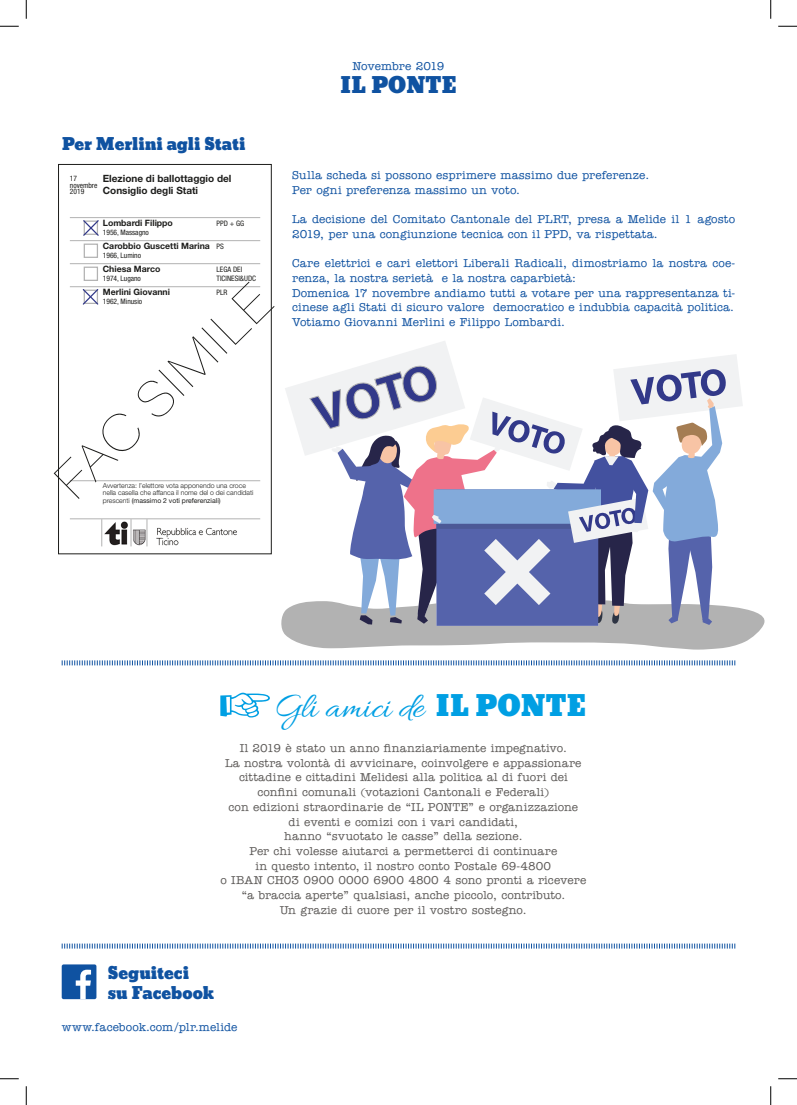
<style>
.page{position:relative;width:797px;height:1105px;background:#fff}
.page>*{position:absolute;margin:0;border:0;box-sizing:border-box;transform-origin:0 0}
.t1{font:100 50px "Acumin Pro Wide";color:#1d1d1b}
.t2{font:36.25px "Allura";color:#009fe3}
.t3{font:21.25px "Bevan";color:#0f52a1}
.Titolo_articolo{font:16.25px/20px "Bevan";letter-spacing:-.005em;color:#0f52a1}
.Testo__Appuntamenti{font:500 11.5px/14.8px "American Typewriter ITC Pro";letter-spacing:.01em;color:#5d5a58;text-align:center}
.Testo_-_blu{font:500 11.5px/14.8px "American Typewriter ITC Pro";letter-spacing:.01em;color:#0f52a1}
.t4{font:700 10px "Helvetica Neue LT Std";color:#1d1d1b}
.t5{font:700 8.75px "Helvetica Neue LT Std";color:#1d1d1b}
.t6{font:condensed 7.5px "Helvetica Neue LT Std";color:#1d1d1b}
.t7{font:300 6.88px "Helvetica Neue LT Std";color:#1d1d1b}
.t8{font:6.88px "Helvetica Neue LT Std";color:#1d1d1b}
.s1{font-weight:300}
.s2{font-family:"Bevan";font-size:27.5px}
</style>
<div class="page">
<svg style="left:220px;top:693px;width:50px;height:24px"></svg>
<div style="left:62px;top:964px;width:34px;height:35px;background:#0f52a1;border-radius:2px"></div>
<svg style="left:76px;top:970px;width:15px;height:29px"></svg>
<svg style="left:61px;top:660px;width:674px;height:6px"></svg>
<svg style="left:61px;top:943px;width:674px;height:6px"></svg>
<svg style="left:281px;top:341px;width:484px;height:309px"></svg>
<img style="left:102px;top:519px;width:136px;height:28px">
<div style="left:58px;top:164px;width:213px;height:390px;border:1px solid #1d1d1b"></div>
<hr style="left:70px;top:217px;width:190px;height:1px;background:#b2b2b2">
<hr style="left:70px;top:240px;width:190px;height:1px;background:#b2b2b2">
<div style="left:84px;top:244px;width:14px;height:14px;border:1px solid #b2b2b2"></div>
<hr style="left:70px;top:263px;width:190px;height:1px;background:#b2b2b2">
<div style="left:84px;top:267px;width:14px;height:14px;border:1px solid #b2b2b2"></div>
<hr style="left:70px;top:286px;width:190px;height:1px;background:#b2b2b2">
<hr style="left:70px;top:480px;width:190px;height:1px;background:#b2b2b2">
<hr style="left:70px;top:518px;width:190px;height:1px;background:#b2b2b2">
<svg style="left:101px;top:519px;width:1px;height:27px"></svg>
<svg style="left:131px;top:519px;width:1px;height:27px"></svg>
<svg style="left:147px;top:519px;width:1px;height:27px"></svg>
<svg style="left:82px;top:289px;width:17px;height:16px"></svg>
<svg style="left:83px;top:220px;width:16px;height:16px"></svg>
<svg style="left:0;top:25px;width:19px;height:2px"></svg>
<svg style="left:778px;top:25px;width:19px;height:2px"></svg>
<svg style="left:0;top:1078px;width:19px;height:1px"></svg>
<svg style="left:778px;top:1078px;width:19px;height:1px"></svg>
<svg style="left:25px;top:0;width:2px;height:19px"></svg>
<svg style="left:25px;top:1086px;width:2px;height:19px"></svg>
<svg style="left:770px;top:0;width:1px;height:19px"></svg>
<svg style="left:770px;top:1086px;width:1px;height:19px"></svg>
<p class="Testo_-_blu" style="left:352px;top:58px;width:93px">Novembre 2019</p>
<p class="Titolo_articolo" style="left:62px;top:134px;width:185px">Per Merlini agli Stati</p>
<p class="t6" style="left:70px;top:174px;width:9px">17</p>
<p class="t6" style="left:70px;top:181px;width:29px">novembre</p>
<p class="t6" style="left:70px;top:187px;width:16px">2019</p>
<p class="t4" style="left:103px;top:173px;width:130px">Elezione di ballottaggio del</p>
<p class="t4" style="left:103px;top:185px;width:97px">Consiglio degli Stati</p>
<p class="t5" style="left:103px;top:217px;width:72px">Lombardi Filippo</p>
<p class="t6" style="left:103px;top:228px;width:48px">1956, Massagno</p>
<p class="t6" style="left:217px;top:219px;width:29px">PPD + GG</p>
<p class="t5" style="left:103px;top:240px;width:109px">Carobbio Guscetti Marina</p>
<p class="t6" style="left:103px;top:251px;width:40px">1966, Lumino</p>
<p class="t6" style="left:217px;top:242px;width:9px">PS</p>
<p class="t5" style="left:103px;top:263px;width:59px">Chiesa Marco</p>
<p class="t6" style="left:103px;top:274px;width:40px">1974, Lugano</p>
<p class="t6" style="left:217px;top:265px;width:27px">LEGA DEI</p>
<p class="t6" style="left:217px;top:274px;width:41px">TICINESI&amp;UDC</p>
<p class="t1" style="left:38px;top:465px;width:283px;rotate:-45deg">FAC SIMILE</p>
<p class="t8" style="left:103px;top:496px;width:119px"><span class="s1">prescenti</span> (massimo 2 voti preferenziali)</p>
<p class="t5" style="left:103px;top:286px;width:69px">Merlini Giovanni</p>
<p class="t6" style="left:103px;top:297px;width:41px">1962, Minusio</p>
<p class="t6" style="left:217px;top:288px;width:12px">PLR</p>
<p class="t7" style="left:103px;top:481px;width:145px">Avvertenza: l’elettore vota apponendo una croce</p>
<p class="t7" style="left:103px;top:488px;width:152px">nella casella che affanca il nome del o dei candidati</p>
<h3 class="t3" style="left:340px;top:69px;width:118px">IL PONTE</h3>
<p class="Testo_-_blu" style="left:292px;top:168px;width:358px">Sulla scheda si possono esprimere massimo due preferenze.</p>
<p class="Testo_-_blu" style="left:292px;top:183px;width:229px">Per ogni preferenza massimo un voto.</p>
<p class="Testo_-_blu" style="left:292px;top:212px;width:444px">La decisione del Comitato Cantonale del PLRT, presa a Melide il 1 agosto<br>2019, per una congiunzione tecnica con il PPD, va rispettata.</p>
<p class="Testo_-_blu" style="left:292px;top:256px;width:444px">Care elettrici e cari elettori Liberali Radicali, dimostriamo la nostra coe&shy;renza, la nostra serietà e la nostra caparbietà:</p>
<p class="Testo_-_blu" style="left:292px;top:285px;width:444px">Domenica 17 novembre andiamo tutti a votare per una rappresentanza ti&shy;cinese agli Stati di sicuro valore democratico e indubbia capacità politica.</p>
<p class="Testo_-_blu" style="left:292px;top:315px;width:274px">Votiamo Giovanni Merlini e Filippo Lombardi.</p>
<p class="t2" style="left:274px;top:686px;width:314px">Gli amici de <span class="s2">IL PONTE</span></p>
<p class="Testo__Appuntamenti" style="left:240px;top:741px;width:329px">Il 2019 è stato un anno finanziariamente impegnativo.</p>
<p class="Testo__Appuntamenti" style="left:225px;top:755px;width:358px">La nostra volontà di avvicinare, coinvolgere e appassionare cittadine e cittadini Melidesi alla politica al di fuori dei confini comunali (votazioni Cantonali e Federali)</p>
<p class="Testo__Appuntamenti" style="left:229px;top:799px;width:351px">con edizioni straordinarie de “IL PONTE” e organizzazione di eventi e comizi con i vari candidati,</p>
<p class="Testo__Appuntamenti" style="left:284px;top:829px;width:240px">hanno “svuotato le casse” della sezione.</p>
<p class="Testo__Appuntamenti" style="left:249px;top:843px;width:309px">Per chi volesse aiutarci a permetterci di continuare in questo intento, il nostro conto Postale 69-4800</p>
<p class="Testo__Appuntamenti" style="left:220px;top:873px;width:367px">o IBAN CH03 0900 0000 6900 4800 4 sono pronti a ricevere “a braccia aperte” qualsiasi, anche piccolo, contributo.</p>
<p class="Testo__Appuntamenti" style="left:280px;top:902px;width:248px">Un grazie di cuore per il vostro sostegno.</p>
<p class="Titolo_articolo" style="left:108px;top:963px;width:108px">Seguiteci<br>su Facebook</p>
<p class="Testo_-_blu" style="left:62px;top:1020px;width:177px">www.facebook.com/plr.melide</p>
</div>
